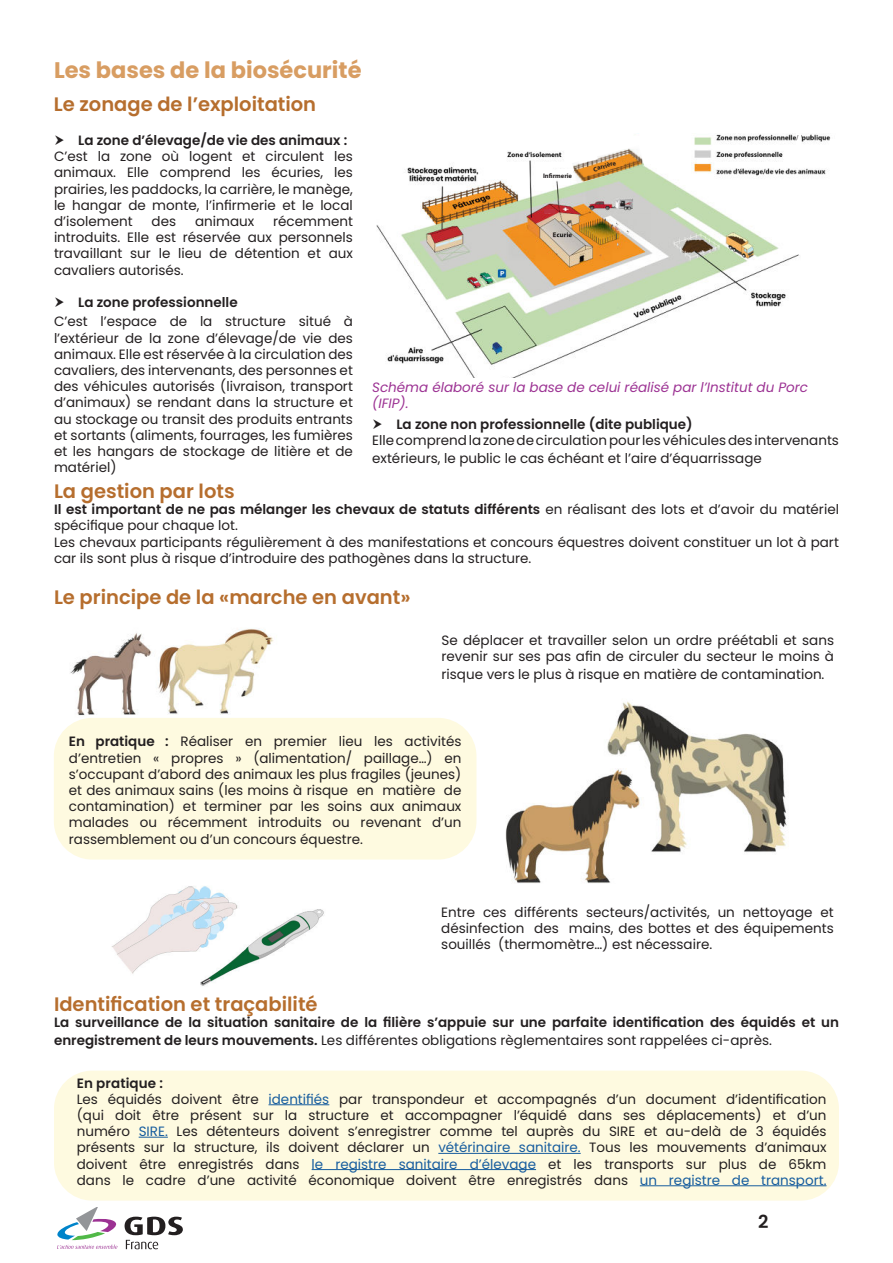
<style>
.page{position:relative;width:893px;height:1263px;background:#fff}
.page>*{position:absolute;margin:0;border:0;box-sizing:border-box;transform-origin:0 0}
.t1{font:700 22.5px "Poppins";color:#d89d62}
.t2{font:600 19.5px "Poppins";color:#b66e2e}
.t3{font:600 18px "Poppins";color:#231f20}
.t4{font:13.5px/16.2px "Poppins";color:#231f20;text-align:justify}
.t5{font:600 13.5px/18px "Poppins";color:#231f20}
.t6{font:italic 13.5px/16.2px "Poppins";color:#9c3293}
.t7{font:7.5px "Minion Pro";color:#231f20}
.t8{font:700 6.6px "Myriad Pro";color:#231f20}
.s1{font-weight:600}
.s2{font-weight:400}
.s3{color:#175d9e}
</style>
<div class="page">
<svg style="left:57px;top:1207px;width:61px;height:42px"></svg>
<svg style="left:125px;top:1216px;width:58px;height:33px"></svg>
<img style="left:377px;top:134px;width:454px;height:244px">
<img style="left:572px;top:180px;width:72px;height:3px">
<svg style="left:545px;top:134px;width:117px;height:46px"></svg>
<div style="left:544px;top:209px;width:12px;height:5px;background:#bc2f3d"></div>
<img style="left:103px;top:859px;width:239px;height:127px">
<img style="left:70px;top:629px;width:204px;height:87px">
<img style="left:505px;top:701px;width:282px;height:183px">
<div style="left:54px;top:718px;width:422px;height:141px;background:#fefae0;border-radius:38px"></div>
<div style="left:54px;top:1071px;width:785px;height:129px;background:#fefae0;border-radius:38px"></div>
<hr style="left:269px;top:1104px;width:60px;height:1px;background:#175d9e">
<svg style="left:139px;top:1137px;width:29px;height:1px"></svg>
<hr style="left:438px;top:1153px;width:143px;height:1px;background:#175d9e">
<hr style="left:312px;top:1169px;width:224px;height:1px;background:#175d9e">
<hr style="left:640px;top:1185px;width:186px;height:1px;background:#175d9e">
<div style="left:796px;top:134px;width:5px;height:13px;background:#fff"></div>
<h1 class="t1" style="left:54px;top:59px;width:309px">Les bases de la biosécurité</h1>
<h2 class="t2" style="left:54px;top:96px;width:264px">Le zonage de l’exploitation</h2>
<p class="t5" style="left:78px;top:131px;width:270px">La zone d’élevage/de vie des animaux :</p>
<p class="t4" style="left:54px;top:148px;width:300px">C’est la zone où logent et circulent les animaux. Elle comprend les écuries, les prairies, les paddocks, la carrière, le manège, le hangar de monte, l’infirmerie et le local d’isolement</p>
<p class="t4" style="left:54px;top:213px;width:300px;text-indent:219px">récemment introduits. Elle est réservée aux personnels travaillant sur le lieu de détention et aux cavaliers autorisés.</p>
<p class="t5" style="left:78px;top:293px;width:161px">La zone professionnelle</p>
<p class="t4" style="left:54px;top:314px;width:300px">C’est l’espace de la structure situé à l’extérieur de la zone d’élevage/de vie des animaux. Elle est réservée à la circulation des cavaliers, des intervenants, des personnes et des véhicules autorisés (livraison, transport d’animaux) se rendant dans la structure et au stockage ou transit des produits entrants et sortants (aliments, fourrages, les fumières et les hangars de stockage de litière et de matériel)</p>
<p class="t4" style="left:152px;top:213px;width:26px">des</p>
<p class="t4" style="left:195px;top:213px;width:61px">animaux</p>
<p class="t8" style="left:543px;top:171px;width:31px">Infirmerie</p>
<p class="t8" style="left:592px;top:166px;width:25px;rotate:-17deg">Carrière</p>
<p class="t7" style="left:796px;top:133px;width:4px">/</p>
<p class="t6" style="left:372px;top:380px;width:437px">Schéma élaboré sur la base de celui réalisé par l’Institut du Porc (IFIP).</p>
<p class="t5" style="left:396px;top:415px;width:298px">La zone non professionnelle (dite publique)</p>
<p class="t4" style="left:372px;top:431px;width:468px;line-height:18px">Elle comprend la zone de circulation pour les véhicules des intervenants extérieurs, le public le cas échéant et l’aire d’équarrissage</p>
<h2 class="t2" style="left:54px;top:480px;width:182px">La gestion par lots</h2>
<p class="t4" style="left:54px;top:501px;width:786px;text-align:left"><span class="s1">Il est important de ne pas mélanger les chevaux de statuts différents</span> en réalisant des lots et d’avoir du matériel spécifique pour chaque lot.<br>Les chevaux participants régulièrement à des manifestations et concours équestres doivent constituer un lot à part car ils sont plus à risque d’introduire des pathogènes dans la structure.</p>
<h2 class="t2" style="left:54px;top:586px;width:358px">Le principe de la «marche en avant»</h2>
<p class="t4" style="left:441px;top:632px;width:394px">Se déplacer et travailler selon un ordre préétabli et sans revenir sur ses pas afin de circuler du secteur le moins à</p>
<p class="t4" style="left:441px;top:666px;width:384px">risque vers le plus à risque en matière de contamination.</p>
<p class="t4" style="left:69px;top:734px;width:394px"><span class="s1">En pratique :</span> Réaliser en premier lieu les activités d’entretien « propres » (alimentation/ paillage…) en s’occupant d’abord des animaux les plus fragiles (jeunes) et des animaux sains (les moins à risque en matière de contamination) et terminer par les soins aux animaux malades ou récemment introduits ou revenant d’un rassemblement ou d’un concours équestre.</p>
<p class="t4" style="left:441px;top:904px;width:394px">Entre ces différents secteurs/activités, un nettoyage et désinfection des mains, des bottes et des équipements souillés (thermomètre…) est nécessaire.</p>
<h2 class="t2" style="left:54px;top:993px;width:265px">Identification et traçabilité</h2>
<p class="t5" style="left:54px;top:1014px;width:786px">La surveillance de la situation sanitaire de la filière s’appuie sur une parfaite identification des équidés et un enregistrement de leurs mouvements. <span class="s2">Les différentes obligations règlementaires sont rappelées ci-après.</span></p>
<p class="t4" style="left:77px;top:1075px;width:751px;text-align:left"><span class="s1">En pratique :<br></span>Les équidés doivent être <span class="s3">identifiés</span> par transpondeur et accompagnés d’un document d’identification (qui doit être présent sur la structure et accompagner l’équidé dans ses déplacements) et d’un numéro <span class="s3">SIRE.</span> Les détenteurs doivent s’enregistrer comme tel auprès du SIRE et au-delà de 3 équidés présents sur la structure, ils doivent déclarer un <span class="s3">vétérinaire sanitaire.</span> Tous les mouvements d’animaux doivent être enregistrés dans <span class="s3">le registre sanitaire d’élevage</span> et les transports sur plus de 65km dans le cadre d’une activité économique doivent être enregistrés dans <span class="s3">un registre de transport.</span></p>
<h3 class="t3" style="left:758px;top:1214px;width:12px">2</h3>
</div>
